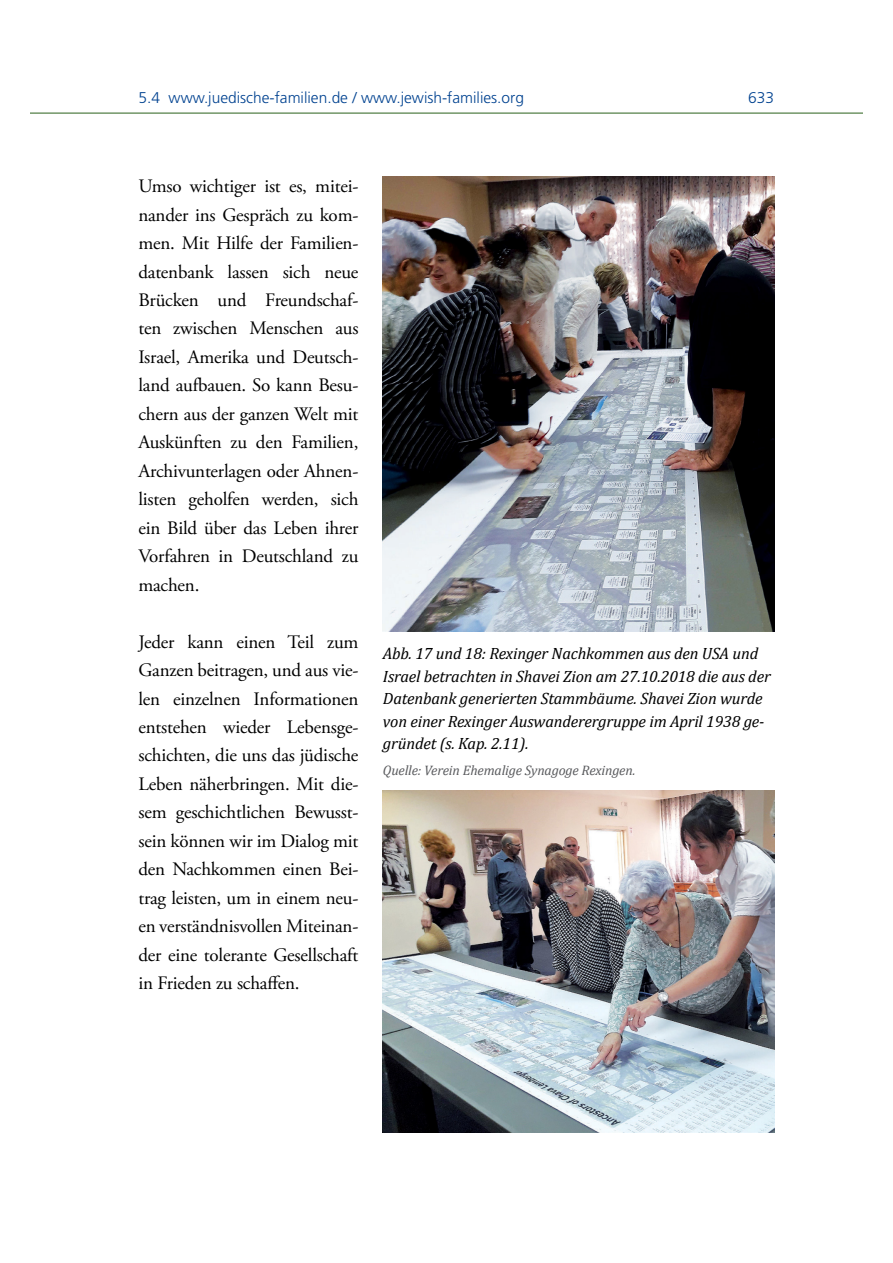
<style>
.page{position:relative;width:893px;height:1263px;background:#fff}
.page>*{position:absolute;margin:0;border:0;box-sizing:border-box;transform-origin:0 0}
.t1{font:18.9px/28.5px "Adobe Garamond Pro";letter-spacing:-.01em;color:#000;text-align:justify}
.t2{font:italic 16.35px/22.4px "Cambria";letter-spacing:-.01em;color:#000}
.t3{font:300 15.6px "Frutiger";color:#004290}
.t4{font:italic 13.8px "Cambria";letter-spacing:-.01em;color:#5a5b5e}
</style>
<div class="page">
<hr style="left:31px;top:112px;width:831px;height:2px;background:#59854e">
<img style="left:383px;top:177px;width:391px;height:455px">
<img style="left:383px;top:790px;width:391px;height:342px">
<p class="t3" style="left:138px;top:89px;width:387px">5.4 www.juedische-familien.de / www.jewish-families.org</p>
<p class="t1" style="left:138px;top:173px;width:222px">Umso wichtiger ist es, mitei&shy;nander ins Gespräch zu kom&shy;men. Mit Hilfe der Familien&shy;datenbank lassen sich neue Brücken und Freundschaf&shy;ten zwischen Menschen aus Israel, Amerika und Deutsch&shy;land aufbauen. So kann Besu&shy;chern aus der ganzen Welt mit Auskünften zu den Familien, Archivunterlagen oder Ahnen&shy;listen geholfen werden, sich ein Bild über das Leben ihrer Vorfahren in Deutschland zu machen.</p>
<p class="t3" style="left:748px;top:89px;width:27px">633</p>
<p class="t1" style="left:138px;top:628px;width:222px">Jeder kann einen Teil zum Ganzen beitragen, und aus vie&shy;len einzelnen Informationen entstehen wieder Lebensge&shy;schichten, die uns das jüdische Leben näherbringen. Mit die&shy;sem geschichtlichen Bewusst&shy;sein können wir im Dialog mit den Nachkommen einen Bei&shy;trag leisten, um in einem neu&shy;en verständnisvollen Miteinan&shy;der eine tolerante Gesellschaft in Frieden zu schaffen.</p>
<p class="t2" style="left:383px;top:642px;width:389px">Abb. 17 und 18: Rexinger Nachkommen aus den USA und Israel betrachten in Shavei Zion am 27.10.2018 die aus der Datenbank generierten Stammbäume. Shavei Zion wurde von einer Rexinger Auswanderergruppe im April 1938 ge&shy;gründet (s. Kap. 2.11).</p>
<p class="t4" style="left:383px;top:760px;width:254px">Quelle: Verein Ehemalige Synagoge Rexingen.</p>
</div>
